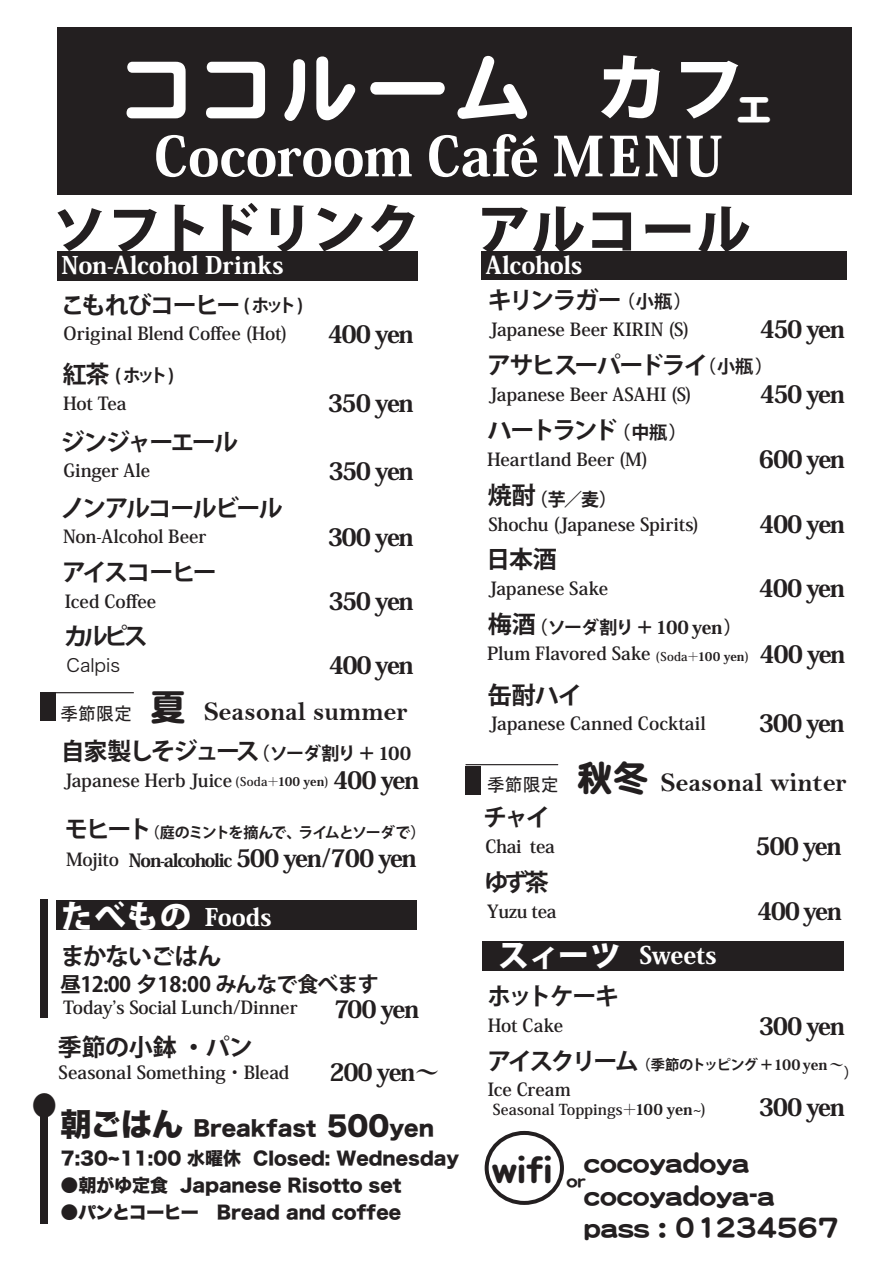
<style>
.page{position:relative;width:893px;height:1263px;background:#fff}
.page>*{position:absolute;margin:0;border:0;box-sizing:border-box;transform-origin:0 0}
.t1{font:81px "DF Maru Gothic SB MP RKSJ H";letter-spacing:.035em;color:#fff}
.t2{font:800 54px "Koz Min Pro";letter-spacing:-.005em;color:#fff}
.t3{font:800 54px "Koz Go Pro";color:#231f20}
.t4{font:36px "DF Maru Gothic SB MP RKSJ H";color:#231f20}
.t5{font:800 31.5px "Koz Go Pro";letter-spacing:.015em;color:#fff}
.t6{font:27.9px "Hira Kaku Std N W8";color:#231f20;scale:.9 1}
.t7{font:27px "Bell MT Bold";color:#231f20}
.t8{font:27px/32.4px "DF Maru Gothic SB MP RKSJ H";color:#231f20}
.t9{font:800 24px "Koz Min Pro";letter-spacing:-.06em;color:#231f20}
.t10{font:700 24px "Koz Go Pro";letter-spacing:-.08em;color:#231f20}
.t11{font:800 24px "Koz Min Pro";letter-spacing:-.005em;color:#fff}
.t12{font:700 24px "Koz Go Pro";letter-spacing:-.11em;color:#231f20}
.t13{font:700 24px "Koz Go Pro";letter-spacing:-.055em;color:#231f20}
.t14{font:700 21px "Koz Go Pro";letter-spacing:-.035em;color:#231f20}
.t15{font:21px "Hira Kaku Std W8";color:#231f20}
.t16{font:700 18px "Koz Min Pro";color:#231f20}
.t17{font:18px "Hira Kaku Std N W8";color:#231f20}
.t18{font:700 18px "Koz Go Pro";letter-spacing:-.095em;color:#231f20}
.t19{font:800 18px "Koz Min Pro";letter-spacing:-.065em;color:#231f20}
.t20{font:18px "Hira Kaku Pro W3";color:#231f20}
.t21{font:700 15px "Koz Min Pro";letter-spacing:.01em;color:#231f20}
.t22{font:700 15px "Koz Go Pro";letter-spacing:-.085em;color:#231f20}
.t23{font:700 14.25px "Koz Go Pro";letter-spacing:-.07em;color:#231f20}
.t24{font:700 12px "Koz Min Pro";letter-spacing:.015em;color:#231f20}
.s1{font-family:"Koz Go Pro";font-weight:800;font-size:72px}
.s2{font-size:45px}
.s3{font-family:"MS Gothic";font-size:18px}
.s4{font-family:"DF Maru Gothic SB MP RKSJ H";font-size:36px}
.s5{font-family:"Koz Min Pro";font-weight:800}
.s6{font-weight:800}
.s7{font-size:24px}
.s8{font-weight:700}
.s9{font-size:31.5px}
.s10{font-size:27px}
.s11{font-family:"Hira Kaku Std W8"}
</style>
<div class="page">
<div style="left:56px;top:900px;width:360px;height:29px;background:#231f20"></div>
<div style="left:482px;top:941px;width:362px;height:29px;background:#231f20"></div>
<div style="left:481px;top:251px;width:366px;height:29px;background:#231f20"></div>
<div style="left:57px;top:27px;width:794px;height:168px;background:#231f20"></div>
<div style="left:57px;top:252px;width:360px;height:29px;background:#231f20"></div>
<div style="left:41px;top:900px;width:7px;height:118px;background:#231f20"></div>
<div style="left:40px;top:693px;width:16px;height:28px;background:#231f20"></div>
<div style="left:466px;top:766px;width:15px;height:28px;background:#231f20"></div>
<hr style="left:41px;top:692px;width:93px;height:1px;background:#231f20">
<hr style="left:466px;top:764px;width:92px;height:1px;background:#231f20">
<div style="left:485px;top:1131px;width:79px;height:74px;border:4px solid #231f20;border-radius:50%"></div>
<div style="left:41px;top:1109px;width:7px;height:115px;background:#231f20"></div>
<h1 class="t1" style="left:116px;top:48px;width:662px">ココルーム <span class="s1">カフ</span> <span class="s2">ェ</span></h1>
<h2 class="t2" style="left:154px;top:116px;width:570px">Cocoroom Café M E N U</h2>
<h2 class="t3" style="left:52px;top:194px;width:370px">ソフトドリンク</h2>
<h3 class="t11" style="left:62px;top:248px;width:223px">Non-Alcohol Drinks</h3>
<h3 class="t10" style="left:61px;top:289px;width:181px">こもれびコーヒー</h3>
<p class="t16" style="left:64px;top:321px;width:225px">Original Blend Coffee (Hot)</p>
<h3 class="t9" style="left:328px;top:316px;width:87px">400 yen</h3>
<p class="t18" style="left:244px;top:293px;width:60px">(ホット)</p>
<h3 class="t10" style="left:63px;top:359px;width:48px">紅 茶</h3>
<p class="t16" style="left:63px;top:390px;width:65px">Hot Tea</p>
<h3 class="t9" style="left:328px;top:385px;width:87px">350 yen</h3>
<p class="t18" style="left:115px;top:363px;width:60px">(ホット)</p>
<h3 class="t10" style="left:61px;top:426px;width:179px">ジンジャーエール</h3>
<p class="t16" style="left:64px;top:458px;width:88px">Ginger Ale</p>
<h3 class="t9" style="left:328px;top:453px;width:87px">350 yen</h3>
<h3 class="t10" style="left:61px;top:492px;width:223px">ノンアルコールビール</h3>
<p class="t16" style="left:63px;top:524px;width:145px">Non-Alcohol Beer</p>
<h3 class="t9" style="left:328px;top:519px;width:87px">300 yen</h3>
<h3 class="t10" style="left:62px;top:556px;width:156px">アイスコーヒー</h3>
<p class="t16" style="left:65px;top:588px;width:93px">Iced Coffee</p>
<h3 class="t9" style="left:328px;top:583px;width:87px">350 yen</h3>
<h3 class="t10" style="left:64px;top:621px;width:86px">カルピス</h3>
<p class="t20" style="left:66px;top:649px;width:55px">Calpis</p>
<h3 class="t9" style="left:329px;top:648px;width:86px">400 yen</h3>
<h3 class="t7" style="left:60px;top:695px;width:349px"><span class="s3">季節限定　</span><span class="s4">夏</span> Seasonal summer</h3>
<h3 class="t10" style="left:61px;top:736px;width:200px">自家製しそジュース</h3>
<p class="t16" style="left:64px;top:767px;width:169px">Japanese Herb Juice</p>
<h3 class="t9" style="left:333px;top:762px;width:87px">400 yen</h3>
<p class="t18" style="left:252px;top:741px;width:161px">（ソーダ割り＋<span class="s5">100</span></p>
<p class="t24" style="left:235px;top:772px;width:95px">(Soda＋<span class="s6">100 yen</span>)</p>
<p class="t22" style="left:65px;top:822px;width:362px"><span class="s7">モヒート</span>（庭のミントを摘んで、ライムとソーダで）</p>
<p class="t19" style="left:66px;top:847px;width:352px"><span class="s8">Mojito</span> Non-alcoholic <span class="s7">500 yen/700 yen</span></p>
<h3 class="t5" style="left:61px;top:895px;width:132px">たべもの</h3>
<h3 class="t11" style="left:205px;top:899px;width:68px">Foods</h3>
<h3 class="t13" style="left:61px;top:941px;width:162px">まかないごはん</h3>
<p class="t16" style="left:63px;top:994px;width:236px">Todayʼs Social Lunch/Dinner</p>
<h3 class="t9" style="left:334px;top:991px;width:86px">700 yen</h3>
<p class="t14" style="left:60px;top:970px;width:320px">昼12:00 夕18:00 みんなで食べます</p>
<h3 class="t10" style="left:58px;top:1031px;width:196px">季節の小鉢 ・パン</h3>
<p class="t16" style="left:59px;top:1059px;width:232px">Seasonal Something・Blead</p>
<h3 class="t9" style="left:330px;top:1054px;width:111px">200 yen～</h3>
<h3 class="t6" style="left:32px;top:1090px;width:29px">●</h3>
<p class="t15" style="left:60px;top:1116px;width:376px"><span class="s9">朝ごはん</span> Breakfast <span class="s10">500</span>yen</p>
<h2 class="t3" style="left:477px;top:195px;width:275px">アルコール</h2>
<h3 class="t11" style="left:486px;top:247px;width:98px">Alcohols</h3>
<h3 class="t10" style="left:488px;top:285px;width:135px">キリンラガー</h3>
<p class="t16" style="left:490px;top:316px;width:201px">Japanese Beer KIRIN ( S)</p>
<h3 class="t9" style="left:760px;top:312px;width:86px">450 yen</h3>
<h3 class="t10" style="left:487px;top:349px;width:222px">アサヒスーパードライ</h3>
<p class="t16" style="left:489px;top:381px;width:204px">Japanese Beer ASAHI ( S)</p>
<h3 class="t9" style="left:760px;top:376px;width:86px">450 yen</h3>
<h3 class="t10" style="left:488px;top:415px;width:131px">ハートランド</h3>
<p class="t16" style="left:487px;top:446px;width:162px">Heartland Beer (M)</p>
<h3 class="t9" style="left:759px;top:442px;width:88px">600 yen</h3>
<h3 class="t10" style="left:488px;top:480px;width:50px">焼酎</h3>
<p class="t16" style="left:488px;top:511px;width:212px">Shochu (Japanese Spirits)</p>
<h3 class="t9" style="left:759px;top:507px;width:87px">400 yen</h3>
<h3 class="t10" style="left:486px;top:544px;width:72px">日本酒</h3>
<p class="t16" style="left:489px;top:575px;width:121px">Japanese Sake</p>
<h3 class="t9" style="left:759px;top:571px;width:87px">400 yen</h3>
<p class="t18" style="left:617px;top:290px;width:76px">（ 小 瓶 ）</p>
<p class="t18" style="left:698px;top:355px;width:76px">（ 小 瓶 ）</p>
<p class="t18" style="left:613px;top:420px;width:76px">（ 中 瓶 ）</p>
<p class="t18" style="left:530px;top:487px;width:89px">（芋／ 麦 ）</p>
<h3 class="t10" style="left:488px;top:609px;width:49px">梅酒</h3>
<p class="t16" style="left:487px;top:641px;width:165px">Plum Flavored Sake</p>
<h3 class="t9" style="left:759px;top:636px;width:87px">400 yen</h3>
<p class="t18" style="left:530px;top:616px;width:213px">（ソーダ割り ＋ <span class="s5">100 ye n</span> ）</p>
<p class="t24" style="left:655px;top:647px;width:95px">( Soda＋ <span class="s6">100 ye n</span> )</p>
<h3 class="t10" style="left:488px;top:679px;width:95px">缶酎ハイ</h3>
<p class="t16" style="left:490px;top:710px;width:218px">Japanese Canned Cocktail</p>
<h3 class="t9" style="left:759px;top:705px;width:87px">300 yen</h3>
<h3 class="t7" style="left:487px;top:767px;width:361px"><span class="s3">季節限定</span> <span class="s4">秋冬</span> Seasonal winter</h3>
<h3 class="t10" style="left:483px;top:802px;width:68px">チャイ</h3>
<p class="t16" style="left:485px;top:833px;width:71px">Chai tea</p>
<h3 class="t9" style="left:756px;top:829px;width:87px">500 yen</h3>
<h3 class="t10" style="left:485px;top:866px;width:66px">ゆず茶</h3>
<p class="t16" style="left:487px;top:898px;width:71px">Yuzu tea</p>
<h3 class="t9" style="left:757px;top:893px;width:86px">400 yen</h3>
<h3 class="t5" style="left:498px;top:934px;width:125px">スィーツ</h3>
<h3 class="t11" style="left:640px;top:937px;width:78px">Sweets</h3>
<h3 class="t10" style="left:487px;top:981px;width:134px">ホットケーキ</h3>
<p class="t16" style="left:488px;top:1012px;width:77px">Hot Cake</p>
<h3 class="t9" style="left:759px;top:1008px;width:87px">300 yen</h3>
<h3 class="t12" style="left:488px;top:1046px;width:153px">アイスクリーム</h3>
<p class="t16" style="left:488px;top:1077px;width:84px">Ice Cream</p>
<p class="t23" style="left:637px;top:1056px;width:209px">（季節のトッピング ＋ <span class="s5">100 ye n ～</span></p>
<p class="t23" style="left:844px;top:1063px;width:16px">）</p>
<p class="t21" style="left:493px;top:1099px;width:215px">Seasonal Toppings＋ <span class="s6">100 ye n ~</span>)</p>
<h3 class="t9" style="left:759px;top:1089px;width:87px">300 yen</h3>
<p class="t17" style="left:61px;top:1148px;width:418px"><span class="s11">7:30~11:00 水曜休</span> Closed: Wednesday　</p>
<p class="t17" style="left:61px;top:1175px;width:342px">●朝がゆ定食 Japanese Risotto set</p>
<p class="t17" style="left:61px;top:1202px;width:342px">●パンとコーヒー　Bread and coffee</p>
<h3 class="t8" style="left:584px;top:1146px;width:256px">cocoyadoya cocoyadoya-a pass : 01234567</h3>
<h3 class="t4" style="left:492px;top:1151px;width:96px">wifi <sub>or</sub></h3>
</div>
